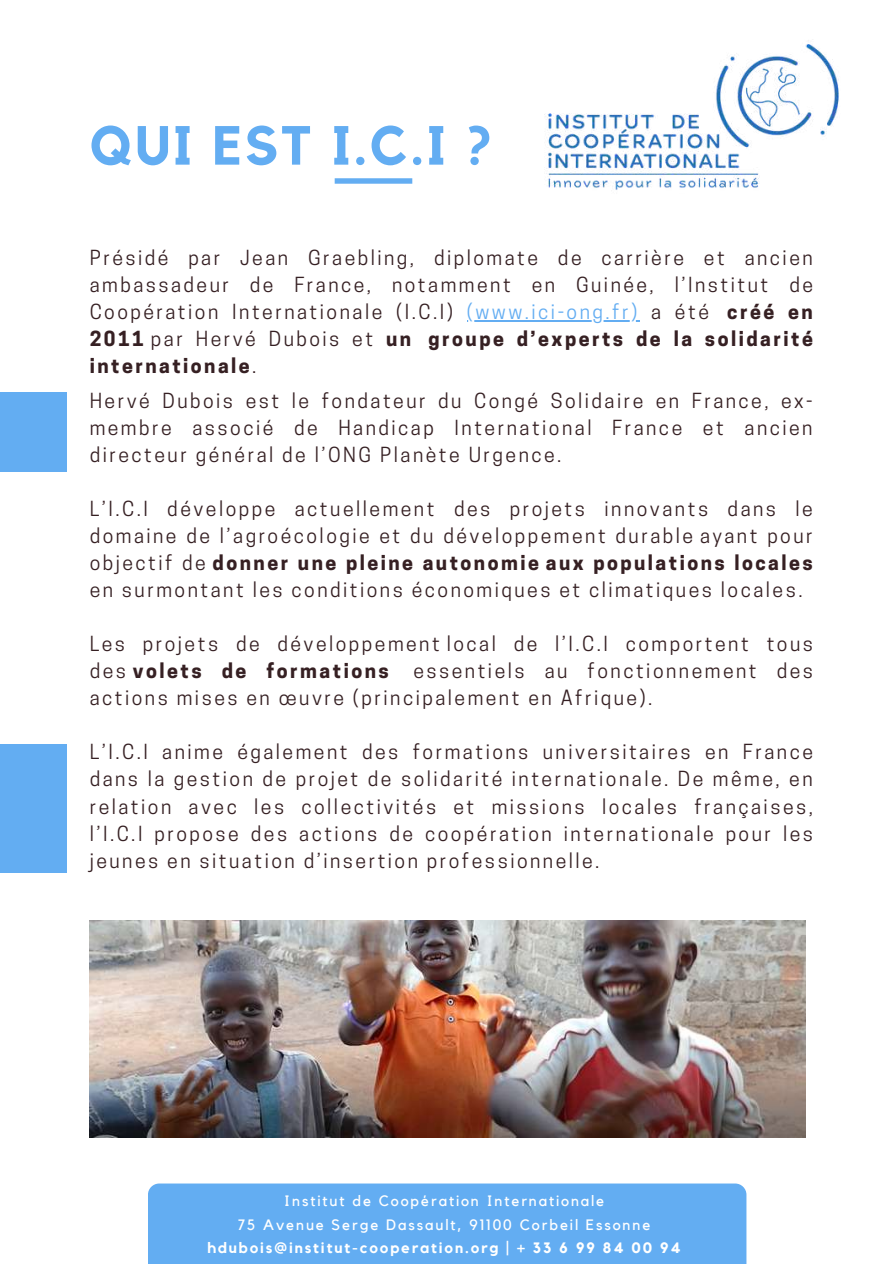
<style>
.page{position:relative;width:894px;height:1264px;background:#fff}
.page>*{position:absolute;margin:0;border:0;box-sizing:border-box;transform-origin:0 0}
.t1{font:700 54.45px "Kollektif";letter-spacing:.05em;color:#63adf2}
.t2{font:19.5px/27px "Cooper Hewitt";letter-spacing:.125em;color:#362023;text-align:justify}
.t3{font:15px/23.7px "Kollektif";letter-spacing:.125em;color:#fff;text-align:center}
.t4{font:700 15px "Kollektif";letter-spacing:.125em;color:#fff}
.s1{color:#63adf2}
.s2{font-weight:700}
</style>
<div class="page">
<img style="left:544px;top:40px;width:295px;height:150px">
<div style="left:334px;top:178px;width:78px;height:6px;background:#63adf2"></div>
<div style="left:0;top:392px;width:66px;height:79px;background:#63adf2"></div>
<hr style="left:475px;top:320px;width:164px;height:1px;background:#63adf2">
<img style="left:89px;top:920px;width:715px;height:216px">
<div style="left:148px;top:1183px;width:598px;height:80px;background:#63adf2"></div>
<div style="left:0;top:744px;width:66px;height:128px;background:#63adf2"></div>
<h1 class="t1" style="left:90px;top:121px;width:403px">QUI EST I.C.I ?</h1>
<p class="t2" style="left:90px;top:246px;width:724px">Présidé par Jean Graebling, diplomate de carrière et ancien ambassadeur de France, notamment en Guinée, l’Institut de Coopération Internationale (I.C.I) <span class="s1">(www.ici-ong.fr)</span> a été <span class="s2">créé en 2011</span> par Hervé Dubois et <span class="s2">un groupe d’experts de la solidarité internationale</span>.</p>
<p class="t2" style="left:90px;top:389px;width:724px">Hervé Dubois est le fondateur du Congé Solidaire en France, ex&shy;membre associé de Handicap International France et ancien directeur général de l’ONG Planète Urgence.</p>
<p class="t2" style="left:90px;top:497px;width:724px">L’I.C.I développe actuellement des projets innovants dans le domaine de l’agroécologie et du développement durable ayant pour objectif de <span class="s2">donner une pleine autonomie aux populations locales </span>en surmontant les conditions économiques et climatiques locales.</p>
<p class="t2" style="left:90px;top:633px;width:724px">Les projets de développement local de l’I.C.I comportent tous des <span class="s2">volets de formations</span></p>
<p class="t2" style="left:90px;top:660px;width:724px;text-indent:323px">essentiels au fonctionnement des actions mises en œuvre (principalement en Afrique).</p>
<p class="t2" style="left:90px;top:741px;width:724px">L’I.C.I anime également des formations universitaires en France dans la gestion de projet de solidarité internationale. De même, en relation avec les collectivités et missions locales françaises, l’I.C.I propose des actions de coopération internationale pour les jeunes en situation d’insertion professionnelle.</p>
<p class="t3" style="left:238px;top:1189px;width:414px">Institut de Coopération Internationale<br>75 Avenue Serge Dassault, 91100 Corbeil Essonne</p>
<p class="t4" style="left:207px;top:1241px;width:474px">hdubois@institut-cooperation.org | + 33 6 99 84 00 94</p>
</div>
